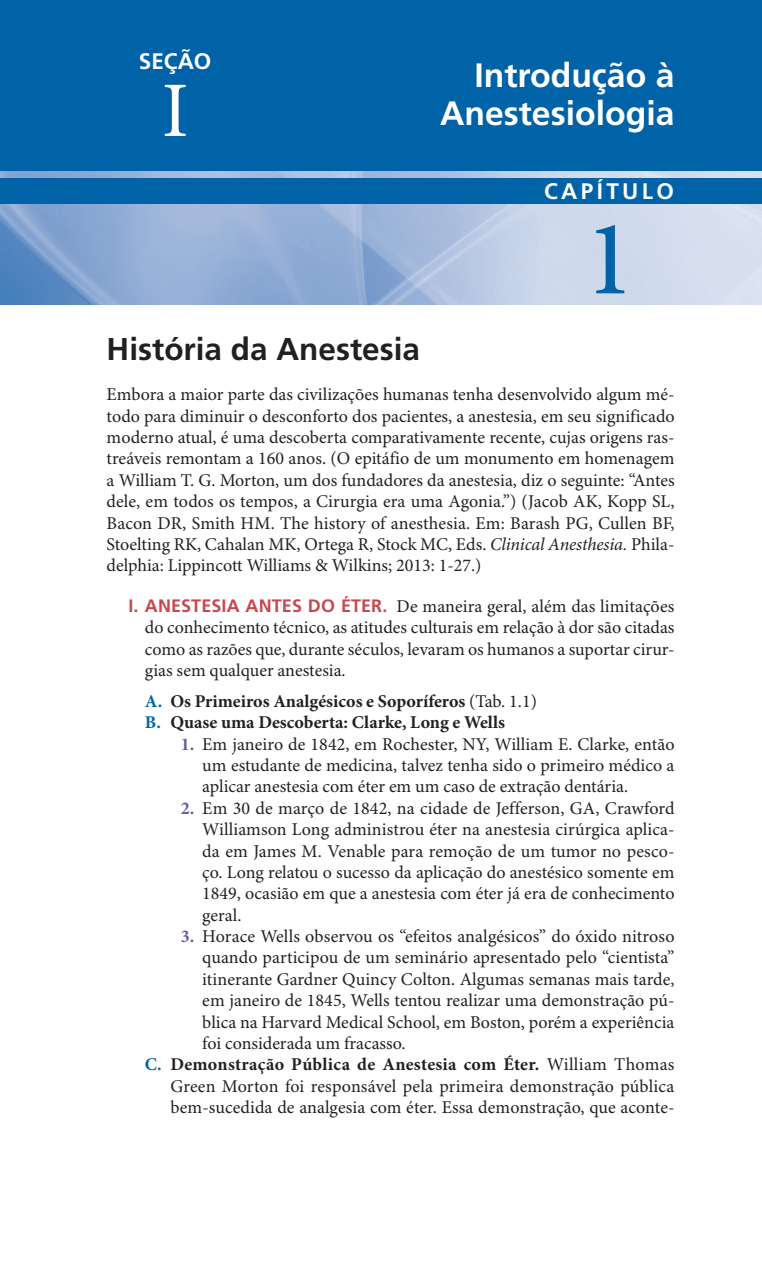
<style>
.page{position:relative;width:762px;height:1272px;background:#fff}
.page>*{position:absolute;margin:0;border:0;box-sizing:border-box;transform-origin:0 0}
.t1{font:500 condensed 108px "Minion Pro";color:#0062a7}
.t2{font:78.75px "Minion Pro";color:#fff}
.t3{font:700 33.75px/38.2px "Frutiger";color:#fff;text-align:right}
.t4{font:700 31.5px "Frutiger";color:#231f20}
.t5{font:700 22.5px "Frutiger";letter-spacing:.15em;color:#fff}
.t6{font:18px/21.4px "Minion Pro";color:#231f20;text-align:justify}
.t7{font:700 18px/21.4px "Minion Pro";letter-spacing:.005em;color:#231f20}
.s1{font-style:italic}
.s2{font-family:"Frutiger";font-weight:700;color:#c6494f}
.s3{color:#0065a1}
.s4{font-weight:400}
.s5{font-weight:700;color:#6558a5}
</style>
<div class="page">
<img style="left:0;top:170px;width:762px;height:134px">
<div style="left:0;top:0;width:762px;height:170px;background:#0062a7"></div>
<div style="left:0;top:178px;width:762px;height:26px;background:#0062a7"></div>
<p class="t5" style="left:139px;top:52px;width:74px">SEÇÃO</p>
<p class="t2" style="left:162px;top:79px;width:28px">I</p>
<p class="t3" style="left:440px;top:59px;width:236px">Introdução à<br>Anestesiologia</p>
<p class="t5" style="left:544px;top:182px;width:131px">CAPÍTULO</p>
<p class="t1" style="left:585px;top:216px;width:50px">1</p>
<p class="t4" style="left:107px;top:336px;width:315px">História da Anestesia</p>
<p class="t6" style="left:107px;top:385px;width:569px">Embora a maior parte das civilizações humanas tenha desenvolvido algum mé&shy;todo para diminuir o desconforto dos pacientes, a anestesia, em seu significado moderno atual, é uma descoberta comparativamente recente, cujas origens ras&shy;treáveis remontam a 160 anos. (O epitáfio de um monumento em homenagem a William T. G. Morton, um dos fundadores da anestesia, diz o seguinte: “Antes dele, em todos os tempos, a Cirurgia era uma Agonia.”) (Jacob AK, Kopp SL, Bacon DR, Smith HM. The history of anesthesia. Em: Barash PG, Cullen BF, Stoelting RK, Cahalan MK, Ortega R, Stock MC, Eds. <span class="s1">Clinical Anesthesia.</span> Phila&shy;delphia: Lippincott Williams &amp; Wilkins; 2013: 1-27.)</p>
<p class="t6" style="left:145px;top:597px;width:531px;text-indent:-16px"><span class="s2">I. ANESTESIA ANTES DO ÉTER.</span> De maneira geral, além das limitações do conhecimento técnico, as atitudes culturais em relação à dor são citadas como as razões que, durante séculos, levaram os humanos a suportar cirur&shy;gias sem qualquer anestesia.</p>
<p class="t7" style="left:145px;top:692px;width:393px"><span class="s3">A.</span> Os Primeiros Analgésicos e Soporíferos <span class="s4">(Tab. 1.1)<br></span><span class="s3">B.</span> Quase uma Descoberta: Clarke, Long e Wells</p>
<p class="t6" style="left:202px;top:735px;width:474px;text-indent:-21px"><span class="s5">1.</span> Em janeiro de 1842, em Rochester, NY, William E. Clarke, então um estudante de medicina, talvez tenha sido o primeiro médico a aplicar anestesia com éter em um caso de extração dentária.</p>
<p class="t6" style="left:202px;top:799px;width:474px;text-indent:-21px"><span class="s5">2.</span> Em 30 de março de 1842, na cidade de Jefferson, GA, Crawford Williamson Long administrou éter na anestesia cirúrgica aplica&shy;da em James M. Venable para remoção de um tumor no pesco&shy;ço. Long relatou o sucesso da aplicação do anestésico somente em 1849, ocasião em que a anestesia com éter já era de conhecimento geral.</p>
<p class="t6" style="left:181px;top:927px;width:495px"><span class="s5">3.</span> Horace Wells observou os “efeitos analgésicos” do óxido nitroso</p>
<p class="t6" style="left:202px;top:948px;width:473px">quando participou de um seminário apresentado pelo “cientista”</p>
<p class="t6" style="left:202px;top:970px;width:473px">itinerante Gardner Quincy Colton. Algumas semanas mais tarde,</p>
<p class="t6" style="left:202px;top:991px;width:474px">em janeiro de 1845, Wells tentou realizar uma demonstração pú-</p>
<p class="t6" style="left:202px;top:1012px;width:473px">blica na Harvard Medical School, em Boston, porém a experiência</p>
<p class="t6" style="left:202px;top:1034px;width:205px">foi considerada um fracasso.</p>
<p class="t7" style="left:145px;top:1055px;width:531px"><span class="s3">C.</span> Demonstração Pública de Anestesia com Éter. <span class="s4">William Thomas</span></p>
<p class="t6" style="left:170px;top:1077px;width:505px">Green Morton foi responsável pela primeira demonstração pública</p>
<p class="t6" style="left:170px;top:1098px;width:505px">bem-sucedida de analgesia com éter. Essa demonstração, que aconte-</p>
</div>
